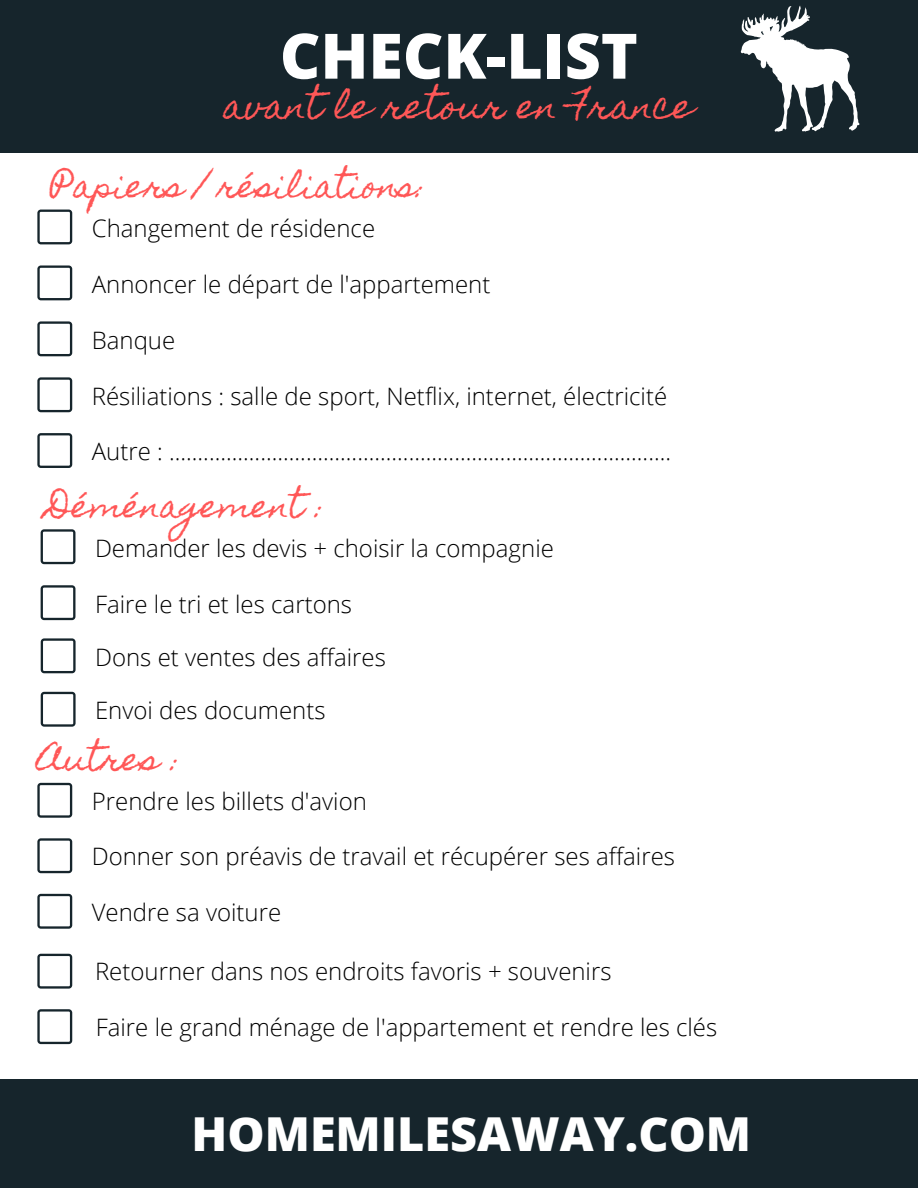
<style>
.page{position:relative;width:918px;height:1188px;background:#fff}
.page>*{position:absolute;margin:0;border:0;box-sizing:border-box;transform-origin:0 0}
.t1{font:800 62.7px "Open Sans";color:#fff}
.t2{font:800 46.8px "Open Sans";color:#fff}
.t3{font:33.75px "Homemade Apple";color:#ff5757}
.t4{font:31.5px "Homemade Apple";color:#ff5757}
.t5{font:300 24px "Open Sans";color:#000}
</style>
<div class="page">
<div style="left:0;top:0;width:918px;height:153px;background:#16252c"></div>
<svg style="left:741px;top:6px;width:119px;height:126px"></svg>
<svg style="left:37px;top:783px;width:35px;height:35px"></svg>
<svg style="left:37px;top:838px;width:35px;height:35px"></svg>
<svg style="left:37px;top:894px;width:35px;height:35px"></svg>
<svg style="left:37px;top:954px;width:35px;height:35px"></svg>
<svg style="left:37px;top:1009px;width:35px;height:35px"></svg>
<svg style="left:37px;top:210px;width:35px;height:34px"></svg>
<svg style="left:37px;top:265px;width:35px;height:35px"></svg>
<svg style="left:37px;top:321px;width:35px;height:35px"></svg>
<svg style="left:37px;top:377px;width:35px;height:35px"></svg>
<svg style="left:37px;top:433px;width:35px;height:35px"></svg>
<svg style="left:41px;top:529px;width:34px;height:35px"></svg>
<svg style="left:41px;top:585px;width:34px;height:35px"></svg>
<svg style="left:41px;top:638px;width:35px;height:35px"></svg>
<svg style="left:41px;top:692px;width:35px;height:35px"></svg>
<div style="left:0;top:1080px;width:918px;height:108px;background:#16252c"></div>
<h1 class="t1" style="left:280px;top:12px;width:359px">CHECK-LIST</h1>
<h3 class="t3" style="left:223px;top:87px;width:472px">avant le retour en France</h3>
<h3 class="t4" style="left:51px;top:168px;width:377px">Papiers / résiliations:</h3>
<p class="t5" style="left:92px;top:211px;width:285px">Changement de résidence</p>
<p class="t5" style="left:92px;top:267px;width:400px">Annoncer le départ de l'appartement</p>
<p class="t5" style="left:92px;top:323px;width:85px">Banque</p>
<p class="t5" style="left:92px;top:379px;width:577px">Résiliations : salle de sport, Netflix, internet, électricité</p>
<p class="t5" style="left:92px;top:435px;width:581px">Autre : ........................................................................................</p>
<h3 class="t4" style="left:48px;top:487px;width:279px">Déménagement :</h3>
<p class="t5" style="left:95px;top:531px;width:460px">Demander les devis + choisir la compagnie</p>
<p class="t5" style="left:95px;top:587px;width:259px">Faire le tri et les cartons</p>
<p class="t5" style="left:95px;top:640px;width:292px">Dons et ventes des affaires</p>
<p class="t5" style="left:95px;top:693px;width:232px">Envoi des documents</p>
<h3 class="t4" style="left:37px;top:741px;width:145px">Autres :</h3>
<p class="t5" style="left:92px;top:784px;width:277px">Prendre les billets d'avion</p>
<p class="t5" style="left:92px;top:839px;width:585px">Donner son préavis de travail et récupérer ses affaires</p>
<p class="t5" style="left:92px;top:895px;width:191px">Vendre sa voiture</p>
<p class="t5" style="left:95px;top:954px;width:518px">Retourner dans nos endroits favoris + souvenirs</p>
<p class="t5" style="left:96px;top:1011px;width:623px">Faire le grand ménage de l'appartement et rendre les clés</p>
<h2 class="t2" style="left:192px;top:1101px;width:561px">HOMEMILESAWAY.COM</h2>
</div>
